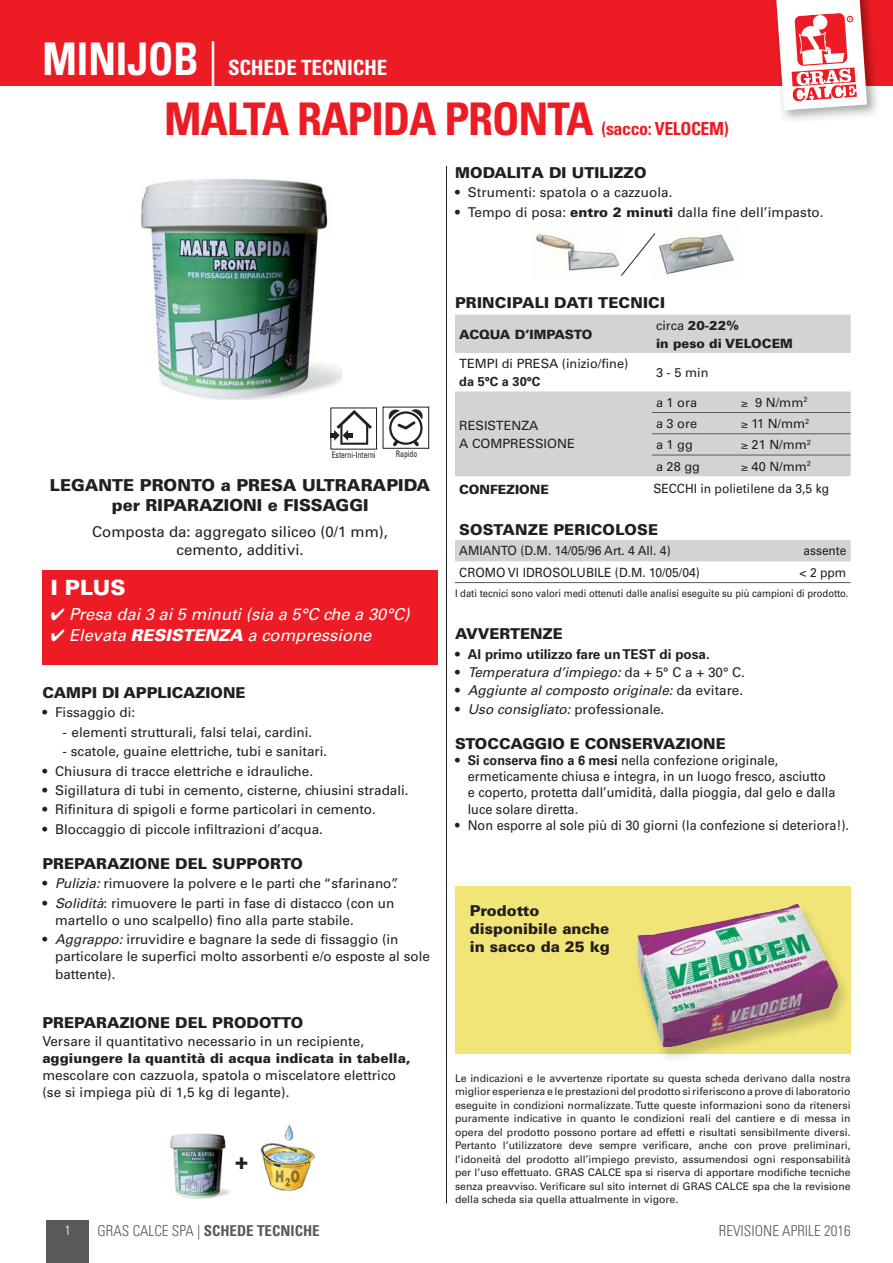
<style>
.page{position:relative;width:893px;height:1263px;background:#fff}
.page>*{position:absolute;margin:0;border:0;box-sizing:border-box;transform-origin:0 0}
.t1{font:700 condensed 45px "Univers LT Std";letter-spacing:-.025em;color:#ed1c24}
.t2{font:900 21.6px "Univers";color:#231f20}
.t3{font:700 condensed 21px "Univers LT Std";letter-spacing:-.01em;color:#fff}
.t4{font:900 21px "Univers";color:#fff}
.t5{font:700 condensed 18px "Univers LT Std";letter-spacing:-.025em;color:#ed1c24}
.t6{font:italic 16.5px "Univers";color:#fff}
.t7{font:900 16.5px/19.8px "Univers";color:#231f20;text-align:center}
.t8{font:900 15px/18px "Univers";color:#231f20}
.t9{font:15px/18px "Univers";color:#231f20;text-align:center}
.t10{font:700 condensed 15px "Univers LT Std";color:#58595b}
.t11{font:300 condensed 15px "Univers LT Std";color:#58595b}
.t12{font:13.5px/17.2px "Univers";color:#231f20}
.t13{font:italic 13.5px "Univers";color:#231f20}
.t14{font:13.5px "Univers";color:#231f20;scale:.94 1}
.t15{font:900 13.5px "Univers";letter-spacing:.005em;color:#231f20}
.t16{font:700 13.5px "Univers";color:#231f20}
.t17{font:300 condensed 13.5px "Univers LT Std";color:#fff}
.t18{font:12.75px/18px "Univers";color:#231f20}
.t19{font:12.75px "Univers";color:#231f20;scale:.95 1}
.t20{font:900 12.75px/18px "Univers";color:#231f20}
.t21{font:900 12.75px "Univers";letter-spacing:-.02em;color:#231f20}
.t22{font:700 12.75px "Univers";color:#231f20}
.t23{font:12.75px "Univers";color:#231f20;scale:.93 1}
.t24{font:10.5px/13.5px "Univers";color:#231f20;text-align:justify}
.t25{font:10.5px "Univers";color:#231f20;scale:.9 1}
.t26{font:condensed 9px "Univers LT Std";color:#231f20;scale:.85 1}
.s1{font-size:45px}
.s2{font-weight:300;font-size:45px}
.s3{font-weight:900}
.s4{font-style:italic}
.s5{font-weight:400}
.s6{font-style:normal}
.s7{font-weight:700}
.s8{font-weight:300}
</style>
<div class="page">
<hr style="left:446px;top:102px;width:1px;height:1101px;background:#231f20">
<div style="left:47px;top:1220px;width:42px;height:43px;background:#58595b"></div>
<div style="left:0;top:0;width:892px;height:85px;background:#ed1c24"></div>
<div style="left:42px;top:570px;width:396px;height:94px;background:#ed1c24"></div>
<div style="left:455px;top:315px;width:395px;height:161px;background:#d1d3d4"></div>
<svg style="left:455px;top:353px;width:395px;height:38px"></svg>
<hr style="left:651px;top:412px;width:199px;height:1px;background:#58595b">
<hr style="left:651px;top:434px;width:199px;height:1px;background:#58595b">
<hr style="left:651px;top:455px;width:199px;height:1px;background:#58595b">
<div style="left:42px;top:102px;width:808px;height:64px;background:#fff"></div>
<img style="left:535px;top:232px;width:85px;height:39px">
<img style="left:658px;top:234px;width:77px;height:41px">
<svg style="left:621px;top:233px;width:35px;height:43px"></svg>
<img style="left:771px;top:0;width:108px;height:117px">
<img style="left:771px;top:102px;width:79px;height:19px">
<svg style="left:775px;top:0;width:92px;height:110px"></svg>
<div style="left:455px;top:540px;width:395px;height:21px;background:#d1d3d4"></div>
<hr style="left:455px;top:582px;width:395px;height:1px;background:#58595b">
<div style="left:330px;top:408px;width:47px;height:42px;border:1px solid #231f20"></div>
<svg style="left:331px;top:410px;width:41px;height:35px"></svg>
<div style="left:382px;top:407px;width:47px;height:42px;border:1px solid #231f20"></div>
<svg style="left:388px;top:409px;width:35px;height:37px"></svg>
<div style="left:455px;top:886px;width:395px;height:168px;background:#f0e576"></div>
<img style="left:661px;top:974px;width:184px;height:85px">
<img style="left:637px;top:904px;width:200px;height:143px">
<img style="left:141px;top:178px;width:201px;height:222px">
<img style="left:260px;top:1123px;width:55px;height:68px">
<img style="left:276px;top:1170px;width:23px;height:16px">
<img style="left:170px;top:1133px;width:59px;height:65px">
<h3 class="t3" style="left:42px;top:58px;width:346px"><span class="s1">MINIJOB</span> <span class="s2">|</span> SCHEDE TECNICHE</h3>
<h1 class="t1" style="left:164px;top:97px;width:431px">MALTA RAPIDA PRONTA</h1>
<h3 class="t5" style="left:601px;top:120px;width:129px">(sacco: VELOCEM)</h3>
<p class="t8" style="left:455px;top:165px;width:193px">MODALITÀ DI UTILIZZO</p>
<p class="t12" style="left:455px;top:185px;width:219px">• Strumenti: spatola o a cazzuola.</p>
<p class="t12" style="left:455px;top:204px;width:370px">• Tempo di posa: <span class="s3">entro 2 minuti</span> dalla fine dell’impasto.</p>
<p class="t26" style="left:332px;top:449px;width:53px">Esterni-Interni</p>
<p class="t26" style="left:396px;top:448px;width:27px">Rapido</p>
<p class="t7" style="left:50px;top:477px;width:382px">LEGANTE PRONTO a PRESA ULTRARAPIDA per RIPARAZIONI e FISSAGGI</p>
<p class="t9" style="left:92px;top:524px;width:297px">Composta da: aggregato siliceo (0/1 mm), cemento, additivi.</p>
<h3 class="t4" style="left:51px;top:580px;width:76px">I PLUS</h3>
<p class="t6" style="left:51px;top:608px;width:360px">✔ Presa dai 3 ai 5 minuti (sia a 5°C che a 30°C)</p>
<p class="t6" style="left:51px;top:629px;width:322px">✔ Elevata <span class="s3">RESISTENZA</span> a compressione</p>
<p class="t8" style="left:42px;top:685px;width:205px">CAMPI DI APPLICAZIONE</p>
<p class="t12" style="left:42px;top:705px;width:95px">• Fissaggio di:</p>
<p class="t12" style="left:63px;top:725px;width:251px">- elementi strutturali, falsi telai, cardini.</p>
<p class="t12" style="left:63px;top:744px;width:266px">- scatole, guaine elettriche, tubi e sanitari.</p>
<p class="t12" style="left:42px;top:763px;width:272px">• Chiusura di tracce elettriche e idrauliche.</p>
<p class="t12" style="left:42px;top:783px;width:368px">• Sigillatura di tubi in cemento, cisterne, chiusini stradali.</p>
<p class="t12" style="left:42px;top:802px;width:335px">• Rifinitura di spigoli e forme particolari in cemento.</p>
<p class="t12" style="left:42px;top:821px;width:282px">• Bloccaggio di piccole infiltrazioni d’acqua.</p>
<p class="t8" style="left:42px;top:856px;width:262px">PREPARAZIONE DEL SUPPORTO</p>
<p class="t12" style="left:42px;top:876px;width:358px">• <span class="s4">Pulizia:</span> rimuovere la polvere e le parti che “sfarinano”.</p>
<p class="t12" style="left:55px;top:895px;width:341px;text-indent:-13px">• <span class="s4">Solidità</span>: rimuovere le parti in fase di distacco (con un martello o uno scalpello) fino alla parte stabile.</p>
<p class="t12" style="left:55px;top:932px;width:376px;text-indent:-13px">• <span class="s4">Aggrappo:</span> irruvidire e bagnare la sede di fissaggio (in particolare le superfici molto assorbenti e/o esposte al sole battente).</p>
<p class="t8" style="left:42px;top:1015px;width:262px">PREPARAZIONE DEL PRODOTTO</p>
<p class="t12" style="left:42px;top:1033px;width:323px">Versare il quantitativo necessario in un recipiente,</p>
<p class="t15" style="left:42px;top:1053px;width:370px">aggiungere la quantità di acqua indicata in tabella,</p>
<p class="t12" style="left:42px;top:1068px;width:355px">mescolare con cazzuola, spatola o miscelatore elettrico (se si impiega più di 1,5 kg di legante).</p>
<h2 class="t2" style="left:234px;top:1153px;width:16px">+</h2>
<p class="t8" style="left:455px;top:295px;width:212px">PRINCIPALI DATI TECNICI</p>
<p class="t21" style="left:459px;top:330px;width:135px">ACQUA D’IMPASTO</p>
<p class="t20" style="left:656px;top:318px;width:138px"><span class="s5">circa</span> 20-22%<br>in peso di VELOCEM</p>
<p class="t18" style="left:459px;top:356px;width:171px">TEMPI di PRESA (inizio/fine)</p>
<p class="t22" style="left:459px;top:377px;width:83px">da 5°C a 30°C</p>
<p class="t18" style="left:656px;top:365px;width:54px">3 - 5 min</p>
<p class="t18" style="left:459px;top:417px;width:117px">RESISTENZA<br>A COMPRESSIONE</p>
<p class="t18" style="left:656px;top:394px;width:43px">a 1 ora</p>
<p class="t18" style="left:741px;top:394px;width:68px">≥ 9 N/mm<sup>2</sup></p>
<p class="t18" style="left:656px;top:416px;width:43px">a 3 ore</p>
<p class="t18" style="left:741px;top:416px;width:70px">≥ 11 N/mm<sup>2</sup></p>
<p class="t18" style="left:656px;top:437px;width:38px">a 1 gg</p>
<p class="t18" style="left:741px;top:437px;width:71px">≥ 21 N/mm<sup>2</sup></p>
<p class="t18" style="left:656px;top:458px;width:45px">a 28 gg</p>
<p class="t18" style="left:741px;top:458px;width:71px">≥ 40 N/mm<sup>2</sup></p>
<p class="t20" style="left:459px;top:481px;width:91px">CONFEZIONE</p>
<p class="t19" style="left:653px;top:484px;width:187px">SECCHI in polietilene da 3,5 kg</p>
<p class="t8" style="left:459px;top:522px;width:200px">SOSTANZE PERICOLOSE</p>
<p class="t19" style="left:459px;top:546px;width:224px">AMIANTO (D.M. 14/05/96 Art. 4 All. 4)</p>
<p class="t23" style="left:803px;top:546px;width:48px">assente</p>
<p class="t19" style="left:459px;top:567px;width:255px">CROMO VI IDROSOLUBILE (D.M. 10/05/04)</p>
<p class="t19" style="left:799px;top:567px;width:51px">&lt; 2 ppm</p>
<p class="t25" style="left:455px;top:589px;width:439px">I dati tecnici sono valori medi ottenuti dalle analisi eseguite su più campioni di prodotto.</p>
<p class="t8" style="left:455px;top:626px;width:109px">AVVERTENZE</p>
<p class="t16" style="left:455px;top:649px;width:256px"><span class="s5">•</span> Al primo utilizzo fare un TEST di posa.</p>
<p class="t13" style="left:455px;top:667px;width:291px"><span class="s6">•</span> Temperatura d’impiego: <span class="s6">da + 5° C a + 30° C.</span></p>
<p class="t13" style="left:455px;top:686px;width:290px"><span class="s6">•</span> Aggiunte al composto originale: <span class="s6">da evitare.</span></p>
<p class="t12" style="left:455px;top:701px;width:211px">• <span class="s4">Uso consigliato:</span> professionale.</p>
<p class="t8" style="left:455px;top:736px;width:272px">STOCCAGGIO E CONSERVAZIONE</p>
<p class="t12" style="left:468px;top:753px;width:369px;line-height:16.2px;text-indent:-13px">• <span class="s7">Si conserva fino a 6 mesi</span> nella confezione originale, ermeticamente chiusa e integra, in un luogo fresco, asciutto e coperto, protetta dall’umidità, dalla pioggia, dal gelo e dalla luce solare diretta.</p>
<p class="t14" style="left:455px;top:820px;width:421px">• Non esporre al sole più di 30 giorni (la confezione si deteriora!).</p>
<p class="t8" style="left:470px;top:903px;width:142px">Prodotto disponibile anche in sacco da 25 kg</p>
<p class="t24" style="left:455px;top:1072px;width:397px">Le indicazioni e le avvertenze riportate su questa scheda derivano dalla nostra miglior esperienza e le prestazioni del prodotto si riferiscono a prove di laboratorio eseguite in condizioni normalizzate. Tutte queste informazioni sono da ritenersi puramente indicative in quanto le condizioni reali del cantiere e di messa in opera del prodotto possono portare ad effetti e risultati sensibilmente diversi.<br>Pertanto l’utilizzatore deve sempre verificare, anche con prove preliminari, l’idoneità del prodotto all’impiego previsto, assumendosi ogni responsabilità per l’uso effettuato. GRAS CALCE spa si riserva di apportare modifiche tecniche senza preavviso. Verificare sul sito internet di GRAS CALCE spa che la revisione della scheda sia quella attualmente in vigore.</p>
<p class="t17" style="left:65px;top:1224px;width:7px">1</p>
<p class="t10" style="left:98px;top:1224px;width:223px"><span class="s8">GRAS CALCE SPA |</span> SCHEDE TECNICHE</p>
<p class="t11" style="left:719px;top:1224px;width:133px">REVISIONE APRILE 2016</p>
</div>
